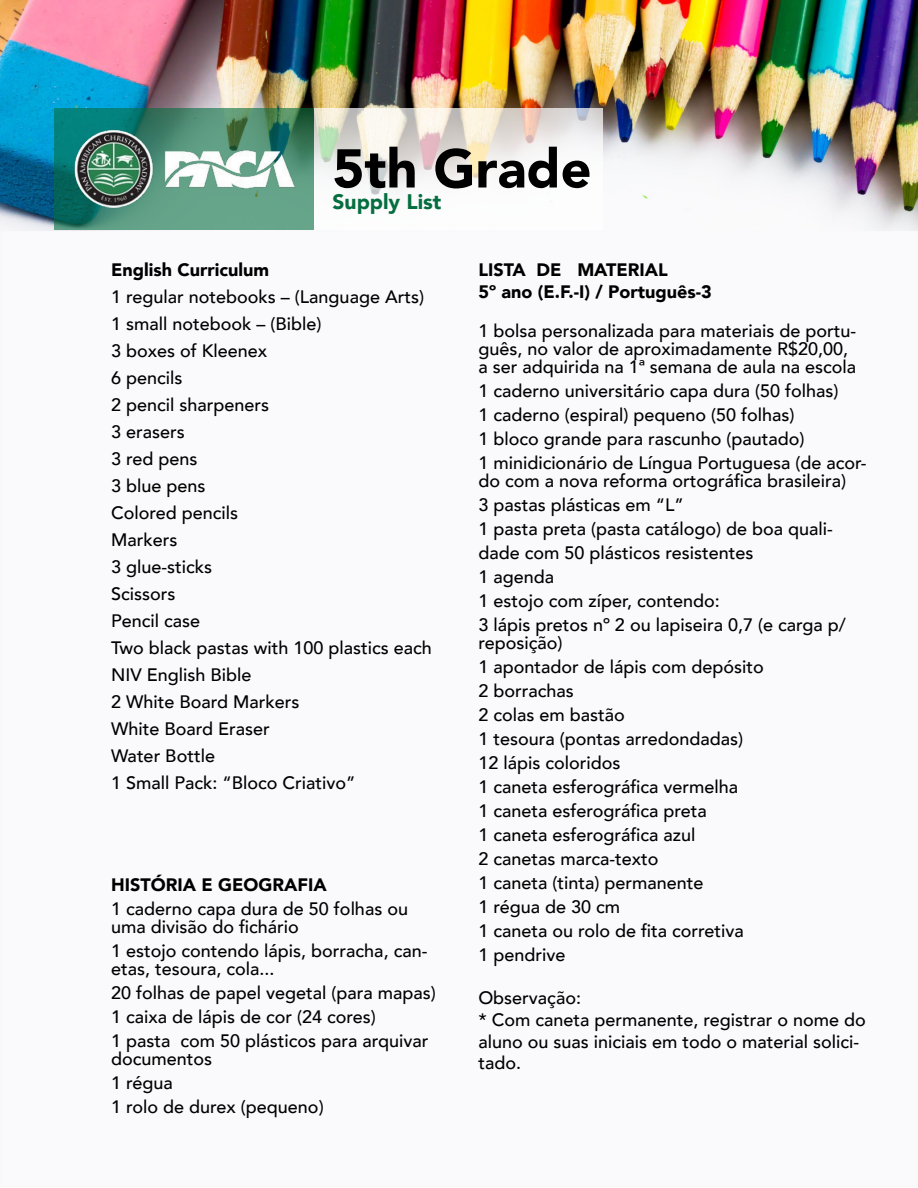
<style>
.page{position:relative;width:918px;height:1188px;background:#fff}
.page>*{position:absolute;margin:0;border:0;box-sizing:border-box;transform-origin:0 0}
.t1{font:900 54px "Avenir";color:#000}
.t2{font:900 21px "Avenir";color:#056e40}
.t3{font:500 18px/24px "Avenir";color:#000}
.t4{font:900 18px/21.6px "Avenir";color:#000}
</style>
<div class="page">
<div style="left:1px;top:230px;width:916px;height:956px;background:#fafafc"></div>
<img style="left:0;top:0;width:918px;height:230px">
<svg style="left:55px;top:108px;width:259px;height:122px;background:#408c75"></svg>
<img style="left:64px;top:124px;width:240px;height:89px">
<svg style="left:315px;top:108px;width:288px;height:122px;fill:#f9f7f5"></svg>
<h1 class="t1" style="left:333px;top:122px;width:260px">5th Grade</h1>
<p class="t2" style="left:333px;top:183px;width:110px">Supply List</p>
<p class="t4" style="left:111px;top:259px;width:160px">English Curriculum</p>
<p class="t3" style="left:111px;top:282px;width:322px;line-height:27px">1 regular notebooks – (Language Arts)<br>1 small notebook – (Bible)<br>3 boxes of Kleenex<br>6 pencils<br>2 pencil sharpeners<br>3 erasers<br>3 red pens<br>3 blue pens<br>Colored pencils<br>Markers<br>3 glue-sticks<br>Scissors<br>Pencil case<br>Two black pastas with 100 plastics each<br>NIV English Bible<br>2 White Board Markers<br>White Board Eraser<br>Water Bottle<br>1 Small Pack: “Bloco Criativo”</p>
<p class="t4" style="left:111px;top:874px;width:217px">HISTÓRIA E GEOGRAFIA</p>
<p class="t3" style="left:111px;top:899px;width:298px;line-height:18px">1 caderno capa dura de 50 folhas ou uma divisão do fichário</p>
<p class="t3" style="left:111px;top:941px;width:318px;line-height:18px">1 estojo contendo lápis, borracha, can&shy;etas, tesoura, cola...</p>
<p class="t3" style="left:111px;top:980px;width:326px">20 folhas de papel vegetal (para mapas)<br>1 caixa de lápis de cor (24 cores)<br>1 pasta com 50 plásticos para arquivar</p>
<p class="t3" style="left:111px;top:1046px;width:214px">documentos<br>1 régua<br>1 rolo de durex (pequeno)</p>
<p class="t4" style="left:478px;top:259px;width:235px">LISTA DE MATERIAL<br>5º ano (E.F.-I) / Português-3</p>
<p class="t3" style="left:478px;top:321px;width:379px;line-height:18px">1 bolsa personalizada para materiais de portu&shy;guês, no valor de aproximadamente R$20,00, a ser adquirida na 1ª semana de aula na escola</p>
<p class="t3" style="left:478px;top:378px;width:390px">1 caderno universitário capa dura (50 folhas)<br>1 caderno (espiral) pequeno (50 folhas)<br>1 bloco grande para rascunho (pautado)<br>1 minidicionário de Língua Portuguesa (de acor-</p>
<p class="t3" style="left:478px;top:468px;width:369px">do com a nova reforma ortográfica brasileira)<br>3 pastas plásticas em “L”<br>1 pasta preta (pasta catálogo) de boa quali&shy;dade com 50 plásticos resistentes<br>1 agenda<br>1 estojo com zíper, contendo:<br>3 lápis pretos nº 2 ou lapiseira 0,7 (e carga p/</p>
<p class="t3" style="left:478px;top:630px;width:287px">reposição)<br>1 apontador de lápis com depósito<br>2 borrachas<br>2 colas em bastão<br>1 tesoura (pontas arredondadas)<br>12 lápis coloridos<br>1 caneta esferográfica vermelha<br>1 caneta esferográfica preta<br>1 caneta esferográfica azul<br>2 canetas marca-texto<br>1 caneta (tinta) permanente<br>1 régua de 30 cm<br>1 caneta ou rolo de fita corretiva<br>1 pendrive</p>
<p class="t3" style="left:478px;top:986px;width:389px;line-height:21.6px">Observação:<br>* Com caneta permanente, registrar o nome do aluno ou suas iniciais em todo o material solici&shy;tado.</p>
</div>
